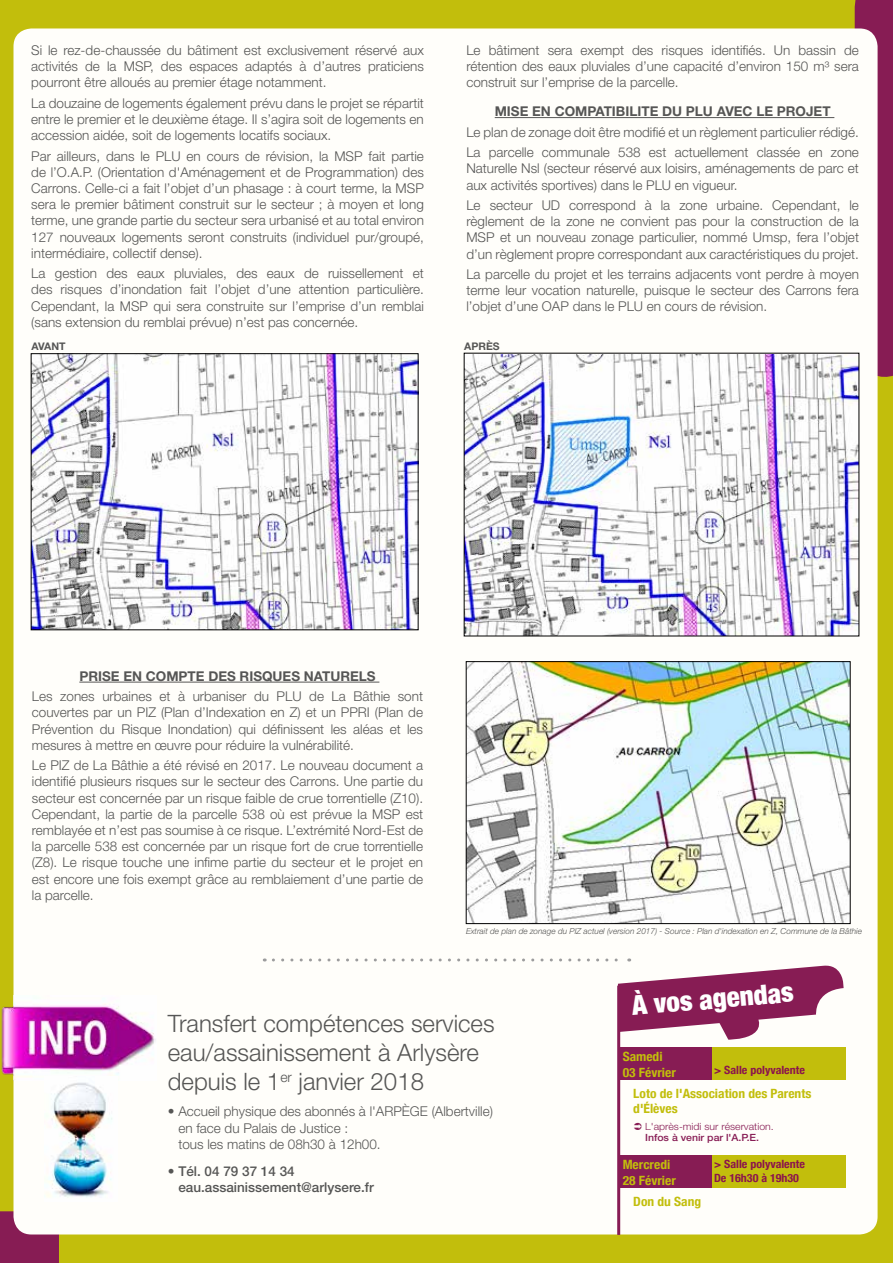
<style>
.page{position:relative;width:893px;height:1263px;background:#c2be0c}
.page>*{position:absolute;margin:0;border:0;box-sizing:border-box;transform-origin:0 0}
.t1{font:900 condensed 27px "Helvetica Neue";color:#fff}
.t2{font:300 24px/28.8px "Helvetica Neue";color:#565655}
.t3{font:300 13.5px/16.2px "Helvetica Neue";color:#565655;text-align:justify}
.t4{font:700 13.5px "Helvetica Neue";color:#565655}
.t5{font:500 13.5px/16.2px "Helvetica Neue";color:#565655}
.t6{font:700 condensed 12.75px/15.3px "Helvetica Neue";color:#c2be0c;scale:1.06 1}
.t7{font:700 condensed 11.4px/13.6px "Helvetica Neue";color:#8b144c;scale:1.06 1}
.t8{font:700 10.5px "Helvetica Neue";color:#565655}
.t9{font:300 9.9px "Helvetica Neue";color:#871c54;scale:1.06 1}
.t10{font:500 9.9px "Helvetica Neue";color:#871c54;scale:1.06 1}
.t11{font:italic 300 8.25px "Helvetica Neue";color:#565655}
.s1{font-weight:300}
</style>
<div class="page">
<div style="left:0;top:1211px;width:59px;height:52px;background:#871c54"></div>
<div style="left:855px;top:7px;width:38px;height:340px;background:#871c54"></div>
<div style="left:14px;top:28px;width:864px;height:1206px;background:#fffefa;border-radius:18px"></div>
<hr style="left:495px;top:117px;width:339px;height:1px;background:#565655">
<img style="left:33px;top:355px;width:383px;height:273px">
<div style="left:31px;top:353px;width:387px;height:277px;border:1px solid #000"></div>
<img style="left:466px;top:355px;width:391px;height:279px">
<hr style="left:79px;top:682px;width:300px;height:1px;background:#565655">
<img style="left:468px;top:663px;width:380px;height:259px">
<div style="left:466px;top:661px;width:384px;height:263px;border:1px solid #000"></div>
<div style="left:620px;top:1047px;width:92px;height:33px;background:#871c54"></div>
<div style="left:712px;top:1047px;width:134px;height:33px;background:#c2be0c"></div>
<div style="left:620px;top:1155px;width:92px;height:33px;background:#871c54"></div>
<div style="left:712px;top:1155px;width:134px;height:33px;background:#c2be0c"></div>
<hr style="left:617px;top:986px;width:3px;height:249px;background:#871c54">
<img style="left:1px;top:996px;width:155px;height:84px">
<img style="left:44px;top:1076px;width:74px;height:122px">
<svg style="left:273px;top:958px;width:571px;height:82px"></svg>
<p class="t3" style="left:31px;top:42px;width:394px">Si le rez-de-chaussée du bâtiment est exclusivement réservé aux activités de la MSP, des espaces adaptés à d’autres praticiens pourront être alloués au premier étage notamment.</p>
<p class="t3" style="left:31px;top:95px;width:394px">La douzaine de logements également prévu dans le projet se répartit entre le premier et le deuxième étage. Il s’agira soit de logements en accession aidée, soit de logements locatifs sociaux.</p>
<p class="t3" style="left:31px;top:147px;width:394px">Par ailleurs, dans le PLU en cours de révision, la MSP fait partie de l’O.A.P. (Orientation d'Aménagement et de Programmation) des Carrons. Celle-ci a fait l’objet d’un phasage : à court terme, la MSP sera le premier bâtiment construit sur le secteur ; à moyen et long terme, une grande partie du secteur sera urbanisé et au total environ 127 nouveaux logements seront construits (individuel pur/groupé, intermédiaire, collectif dense).</p>
<p class="t3" style="left:31px;top:265px;width:394px">La gestion des eaux pluviales, des eaux de ruissellement et des risques d’inondation fait l’objet d’une attention particulière.<br>Cependant, la MSP qui sera construite sur l’emprise d’un remblai (sans extension du remblai prévue) n’est pas concernée.</p>
<p class="t3" style="left:466px;top:42px;width:394px">Le bâtiment sera exempt des risques identifiés. Un bassin de rétention des eaux pluviales d’une capacité d’environ 150 m³ sera construit sur l’emprise de la parcelle.</p>
<p class="t4" style="left:495px;top:103px;width:337px">MISE EN COMPATIBILITE DU PLU AVEC LE PROJET</p>
<p class="t3" style="left:466px;top:121px;width:394px;line-height:20.4px">Le plan de zonage doit être modifié et un règlement particulier rédigé.<br>La parcelle communale 538 est actuellement classée en zone</p>
<p class="t3" style="left:466px;top:160px;width:394px">Naturelle Nsl (secteur réservé aux loisirs, aménagements de parc et aux activités sportives) dans le PLU en vigueur.</p>
<p class="t3" style="left:466px;top:197px;width:394px">Le secteur UD correspond à la zone urbaine. Cependant, le règlement de la zone ne convient pas pour la construction de la MSP et un nouveau zonage particulier, nommé Umsp, fera l’objet d’un règlement propre correspondant aux caractéristiques du projet.</p>
<p class="t3" style="left:466px;top:266px;width:394px">La parcelle du projet et les terrains adjacents vont perdre à moyen terme leur vocation naturelle, puisque le secteur des Carrons fera l’objet d’une OAP dans le PLU en cours de révision.</p>
<p class="t8" style="left:31px;top:340px;width:36px">AVANT</p>
<p class="t8" style="left:464px;top:340px;width:37px">APRÈS</p>
<p class="t4" style="left:79px;top:668px;width:298px">PRISE EN COMPTE DES RISQUES NATURELS</p>
<p class="t3" style="left:32px;top:688px;width:393px">Les zones urbaines et à urbaniser du PLU de La Bâthie sont couvertes par un PIZ (Plan d’Indexation en Z) et un PPRI (Plan de Prévention du Risque Inondation) qui définissent les aléas et les mesures à mettre en œuvre pour réduire la vulnérabilité.</p>
<p class="t3" style="left:32px;top:757px;width:393px">Le PIZ de La Bâthie a été révisé en 2017. Le nouveau document a identifié plusieurs risques sur le secteur des Carrons. Une partie du secteur est concernée par un risque faible de crue torrentielle (Z10).<br>Cependant, la partie de la parcelle 538 où est prévue la MSP est remblayée et n’est pas soumise à ce risque. L’extrémité Nord-Est de la parcelle 538 est concernée par un risque fort de crue torrentielle (Z8). Le risque touche une infime partie du secteur et le projet en est encore une fois exempt grâce au remblaiement d’une partie de la parcelle.</p>
<p class="t11" style="left:466px;top:926px;width:397px">Extrait de plan de zonage du PIZ actuel (version 2017) - Source : Plan d'indexation en Z, Commune de la Bâthie</p>
<h2 class="t2" style="left:168px;top:1008px;width:328px">Transfert compétences services eau/assainissement à Arlysère depuis le 1<sup>er</sup> janvier 2018</h2>
<p class="t3" style="left:178px;top:1103px;width:316px;text-align:left;text-indent:-11px">• Accueil physique des abonnés à l'ARPÈGE (Albertville) en face du Palais de Justice :<br>tous les matins de 08h30 à 12h00.</p>
<p class="t5" style="left:178px;top:1162px;width:197px;text-indent:-11px"><span class="s1">•</span> Tél. 04 79 37 14 34 eau.assainissement@arlysere.fr</p>
<h1 class="t1" style="left:630px;top:984px;width:164px;rotate:-5deg">À vos agendas</h1>
<p class="t6" style="left:623px;top:1048px;width:52px">Samedi<br>03 Février</p>
<p class="t7" style="left:714px;top:1062px;width:87px">&gt; Salle polyvalente</p>
<p class="t6" style="left:633px;top:1085px;width:169px">Loto de l'Association des Parents d'Élèves</p>
<p class="t9" style="left:645px;top:1120px;width:123px">L'après-midi sur réservation.</p>
<p class="t10" style="left:645px;top:1132px;width:109px">Infos à venir par l'A.P.E.</p>
<p class="t6" style="left:623px;top:1156px;width:52px">Mercredi<br>28 Février</p>
<p class="t7" style="left:714px;top:1156px;width:87px">&gt; Salle polyvalente<br>De 16h30 à 19h30</p>
<p class="t6" style="left:633px;top:1193px;width:66px">Don du Sang</p>
</div>
